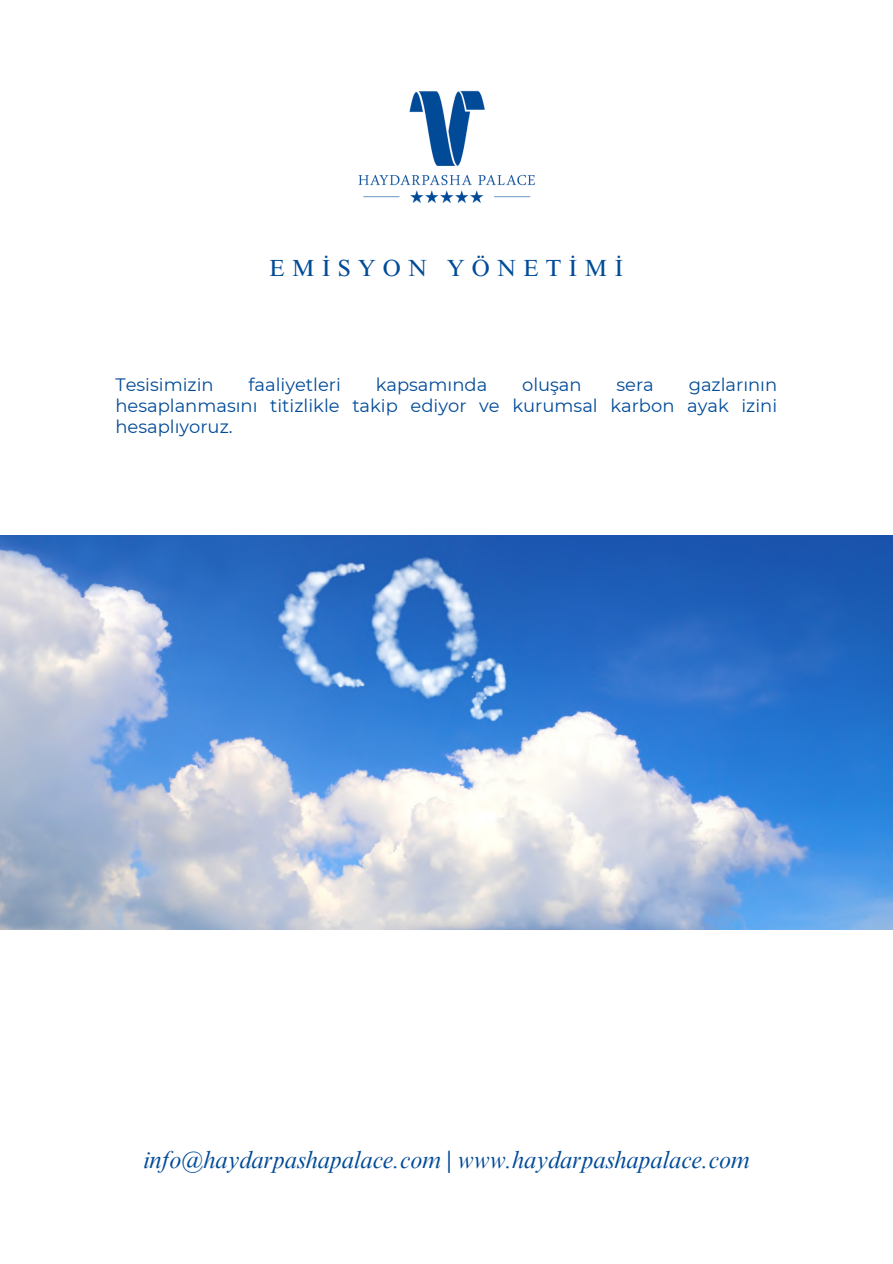
<style>
.page{position:relative;width:893px;height:1264px;background:#fff}
.page>*{position:absolute;margin:0;border:0;box-sizing:border-box;transform-origin:0 0}
.t1{font:italic 24px "Times NRMT Pro";color:#024b98}
.t2{font:23.4px "Times NRMT Pro";letter-spacing:.3em;color:#024b98}
.t3{font:18px/21.3px "Montserrat";color:#024b98}
</style>
<div class="page">
<img style="left:0;top:536px;width:892px;height:393px">
<img style="left:358px;top:90px;width:176px;height:113px">
<p class="t2" style="left:269px;top:259px;width:356px">EMİSYON YÖNETİMİ</p>
<p class="t3" style="left:115px;top:373px;width:100px">Tesisi mizi n</p>
<p class="t3" style="left:248px;top:373px;width:91px">faaliyetleri</p>
<p class="t3" style="left:375px;top:373px;width:113px">kapsamında</p>
<p class="t3" style="left:522px;top:373px;width:61px">oluşan</p>
<p class="t3" style="left:616px;top:373px;width:39px">sera</p>
<p class="t3" style="left:115px;top:373px;width:663px;text-indent:573px">gazlarının hesaplanmasını titizli kle taki p ediyor ve kurumsal karbon ayak izi ni hesaplıyoruz.</p>
<p class="t1" style="left:143px;top:1150px;width:608px">info@haydarpashapalace.com | www.haydarpashapalace.com</p>
</div>
